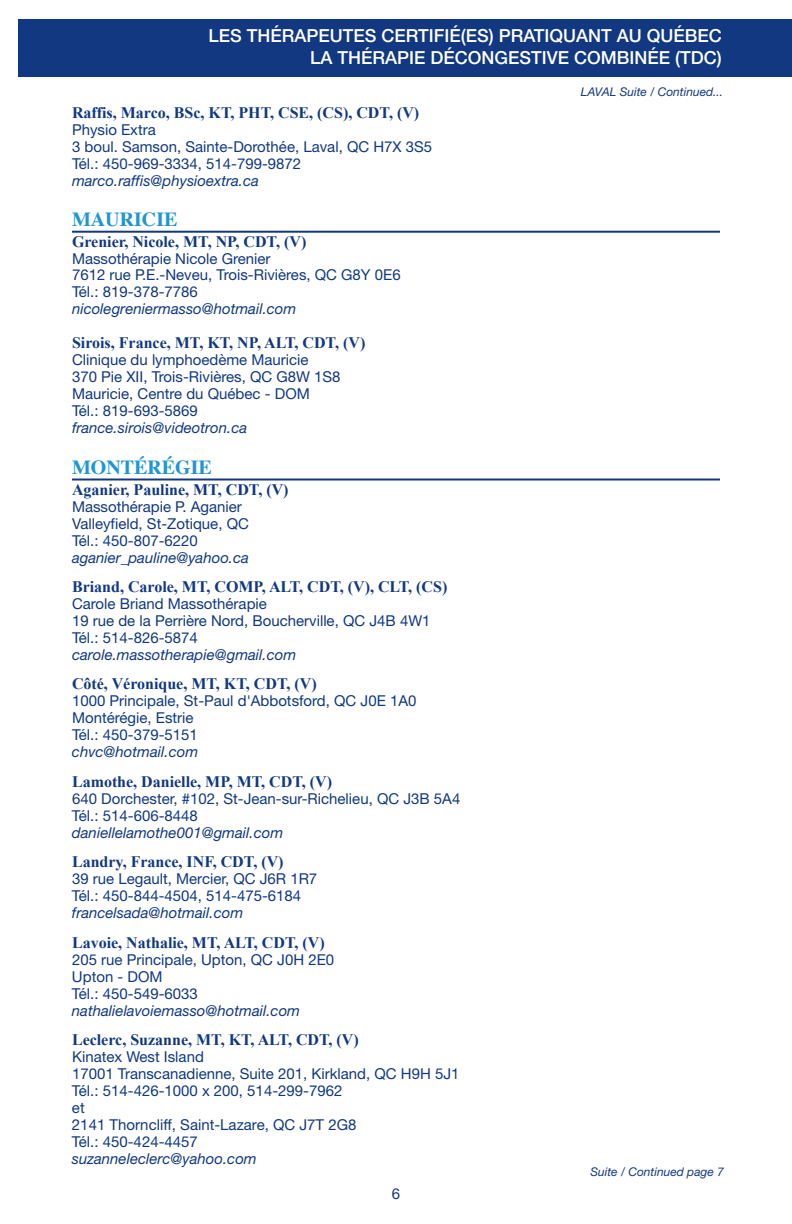
<style>
.page{position:relative;width:792px;height:1224px;background:#fff}
.page>*{position:absolute;margin:0;border:0;box-sizing:border-box;transform-origin:0 0}
.t1{font:700 20px "Times";color:#2095d2}
.t2{font:500 18px/21.6px "Helvetica Neue LT Std";color:#fff;text-align:right}
.t3{font:700 16px "Times New Roman";color:#113880}
.t4{font:15px/17px "Helvetica Neue LT Std";color:#113880}
.t5{font:italic 15px "Helvetica Neue LT Std";color:#113880}
.t6{font:italic 12px "Helvetica Neue LT Std";color:#113880}
</style>
<div class="page">
<hr style="left:72px;top:231px;width:648px;height:2px;background:#113880">
<hr style="left:72px;top:479px;width:648px;height:2px;background:#113880">
<div style="left:18px;top:19px;width:774px;height:58px;background:#113880"></div>
<p class="t2" style="left:209px;top:27px;width:515px">LES THÉRAPEUTES CERTIFIÉ(ES) PRATIQUANT AU QUÉBEC<br>LA THÉRAPIE DÉCONGESTIVE COMBINÉE (TDC)</p>
<p class="t6" style="left:581px;top:87px;width:144px">LAVAL Suite / Continued...</p>
<p class="t3" style="left:72px;top:104px;width:349px">Raffis, Marco, BSc, KT, PHT, CSE, (CS), CDT, (V)</p>
<p class="t4" style="left:72px;top:123px;width:362px">Physio Extra<br>3 boul. Samson, Sainte-Dorothée, Laval, QC H7X 3S5<br>Tél.: 450-969-3334, 514-799-9872</p>
<p class="t5" style="left:72px;top:175px;width:188px">marco.raffis@physioextra.ca</p>
<h1 class="t1" style="left:72px;top:211px;width:107px">MAURICIE</h1>
<p class="t3" style="left:72px;top:233px;width:236px">Grenier, Nicole, MT, NP, CDT, (V)</p>
<p class="t4" style="left:72px;top:251px;width:330px">Massothérapie Nicole Grenier<br>7612 rue P.E.-Neveu, Trois-Rivières, QC G8Y 0E6<br>Tél.: 819-378-7786</p>
<p class="t5" style="left:72px;top:303px;width:226px">nicolegreniermasso@hotmail.com</p>
<p class="t3" style="left:72px;top:333px;width:295px">Sirois, France, MT, KT, NP, ALT, CDT, (V)</p>
<p class="t4" style="left:72px;top:352px;width:270px">Clinique du lymphoedème Mauricie<br>370 Pie XII, Trois-Rivières, QC G8W 1S8<br>Mauricie, Centre du Québec - DOM<br>Tél.: 819-693-5869</p>
<p class="t5" style="left:72px;top:422px;width:177px">france.sirois@videotron.ca</p>
<h1 class="t1" style="left:72px;top:459px;width:142px">MONTÉRÉGIE</h1>
<p class="t3" style="left:72px;top:480px;width:218px">Aganier, Pauline, MT, CDT, (V)</p>
<p class="t4" style="left:72px;top:499px;width:178px">Massothérapie P. Aganier<br>Valleyfield, St-Zotique, QC<br>Tél.: 450-807-6220</p>
<p class="t5" style="left:72px;top:552px;width:179px">aganier_pauline@yahoo.ca</p>
<p class="t3" style="left:72px;top:578px;width:377px">Briand, Carole, MT, COMP, ALT, CDT, (V), CLT, (CS)</p>
<p class="t4" style="left:72px;top:597px;width:360px">Carole Briand Massothérapie<br>19 rue de la Perrière Nord, Boucherville, QC J4B 4W1<br>Tél.: 514-826-5874</p>
<p class="t5" style="left:72px;top:649px;width:226px">carole.massotherapie@gmail.com</p>
<p class="t3" style="left:72px;top:675px;width:246px">Côté, Véronique, MT, KT, CDT, (V)</p>
<p class="t4" style="left:72px;top:694px;width:346px">1000 Principale, St-Paul d'Abbotsford, QC J0E 1A0<br>Montérégie, Estrie<br>Tél.: 450-379-5151</p>
<p class="t5" style="left:72px;top:747px;width:128px">chvc@hotmail.com</p>
<p class="t3" style="left:72px;top:773px;width:262px">Lamothe, Danielle, MP, MT, CDT, (V)</p>
<p class="t4" style="left:72px;top:791px;width:390px">640 Dorchester, #102, St-Jean-sur-Richelieu, QC J3B 5A4<br>Tél.: 514-606-8448</p>
<p class="t5" style="left:72px;top:827px;width:213px">daniellelamothe001@gmail.com</p>
<p class="t3" style="left:72px;top:853px;width:213px">Landry, France, INF, CDT, (V)</p>
<p class="t4" style="left:72px;top:872px;width:247px">39 rue Legault, Mercier, QC J6R 1R7<br>Tél.: 450-844-4504, 514-475-6184</p>
<p class="t5" style="left:72px;top:907px;width:173px">francelsada@hotmail.com</p>
<p class="t3" style="left:72px;top:933px;width:254px">Lavoie, Nathalie, MT, ALT, CDT, (V)</p>
<p class="t4" style="left:72px;top:952px;width:264px">205 rue Principale, Upton, QC J0H 2E0<br>Upton - DOM<br>Tél.: 450-549-6033</p>
<p class="t5" style="left:72px;top:1005px;width:230px">nathalielavoiemasso@hotmail.com</p>
<p class="t3" style="left:72px;top:1031px;width:288px">Leclerc, Suzanne, MT, KT, ALT, CDT, (V)</p>
<p class="t4" style="left:72px;top:1050px;width:389px">Kinatex West Island<br>17001 Transcanadienne, Suite 201, Kirkland, QC H9H 5J1<br>Tél.: 514-426-1000 x 200, 514-299-7962<br>et<br>2141 Thorncliff, Saint-Lazare, QC J7T 2G8<br>Tél.: 450-424-4457</p>
<p class="t5" style="left:72px;top:1153px;width:186px">suzanneleclerc@yahoo.com</p>
<p class="t4" style="left:392px;top:1186px;width:10px">6</p>
<p class="t6" style="left:590px;top:1167px;width:135px">Suite / Continued page 7</p>
</div>
